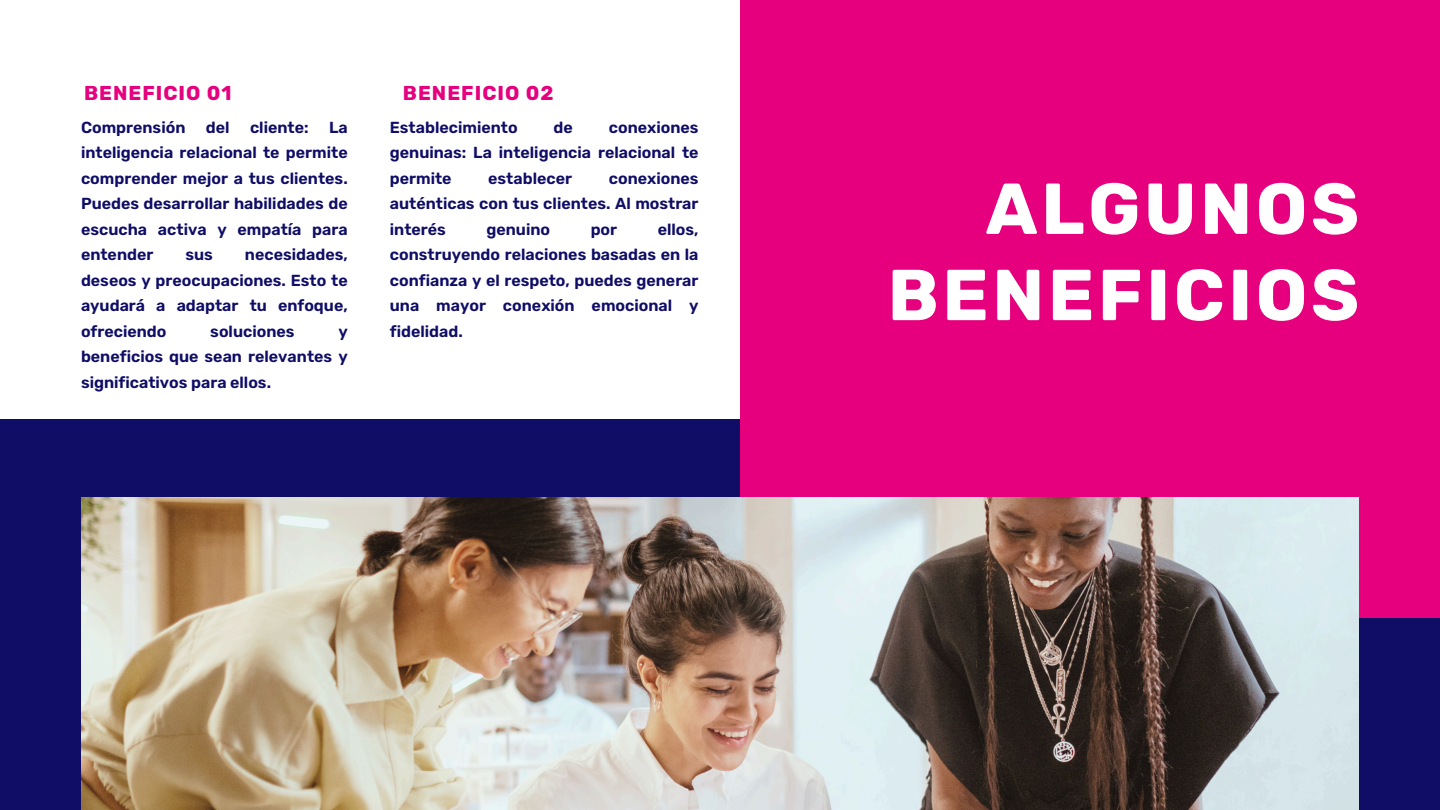
<style>
.page{position:relative;width:1440px;height:810px;background:#fff}
.page>*{position:absolute;margin:0;border:0;box-sizing:border-box;transform-origin:0 0}
.t1{font:700 72px "Rubik";letter-spacing:.05em;color:#fff}
.t2{font:700 20px "Rubik";letter-spacing:.05em;color:#e6007e}
.t3{font:600 16px/25.5px "Rubik";color:#0f0d65;text-align:justify}
</style>
<div class="page">
<div style="left:0;top:420px;width:1439px;height:390px;background:#0f0d65"></div>
<div style="left:741px;top:1px;width:699px;height:617px;background:#e6007e"></div>
<img style="left:81px;top:498px;width:1278px;height:312px">
<p class="t2" style="left:84px;top:81px;width:149px">BENEFICIO 01</p>
<p class="t3" style="left:81px;top:115px;width:106px">Comprensión</p>
<p class="t3" style="left:206px;top:115px;width:25px">del</p>
<p class="t3" style="left:250px;top:115px;width:60px">cliente:</p>
<p class="t3" style="left:81px;top:115px;width:268px;text-indent:248px">La inteligencia relacional te permite comprender mejor a tus clientes.<br>Puedes desarrollar habilidades de escucha activa y empatía para entender</p>
<p class="t3" style="left:81px;top:242px;width:268px;text-indent:164px">necesidades, deseos y preocupaciones. Esto te ayudará a adaptar tu enfoque, ofreciendo</p>
<p class="t3" style="left:185px;top:242px;width:29px">sus</p>
<p class="t3" style="left:210px;top:319px;width:86px">soluciones</p>
<p class="t3" style="left:81px;top:319px;width:268px;text-indent:257px">y beneficios que sean relevantes y significativos para ellos.</p>
<p class="t2" style="left:403px;top:81px;width:152px">BENEFICIO 02</p>
<p class="t3" style="left:390px;top:115px;width:310px;text-indent:219px">conexiones genuinas: La inteligencia relacional te permite</p>
<p class="t3" style="left:390px;top:115px;width:129px">Establecimiento</p>
<p class="t3" style="left:554px;top:115px;width:21px">de</p>
<p class="t3" style="left:390px;top:166px;width:310px;text-indent:219px">conexiones auténticas con tus clientes. Al mostrar interés</p>
<p class="t3" style="left:488px;top:166px;width:85px">establecer</p>
<p class="t3" style="left:486px;top:217px;width:65px">genuino</p>
<p class="t3" style="left:591px;top:217px;width:28px">por</p>
<p class="t3" style="left:390px;top:217px;width:310px;text-indent:268px">ellos, construyendo relaciones basadas en la confianza y el respeto, puedes generar una mayor conexión emocional y fidelidad.</p>
<h1 class="t1" style="left:986px;top:167px;width:375px">ALGUNOS</h1>
<p class="t1" style="left:888px;top:253px;width:473px">BENEFICIOS</p>
</div>
